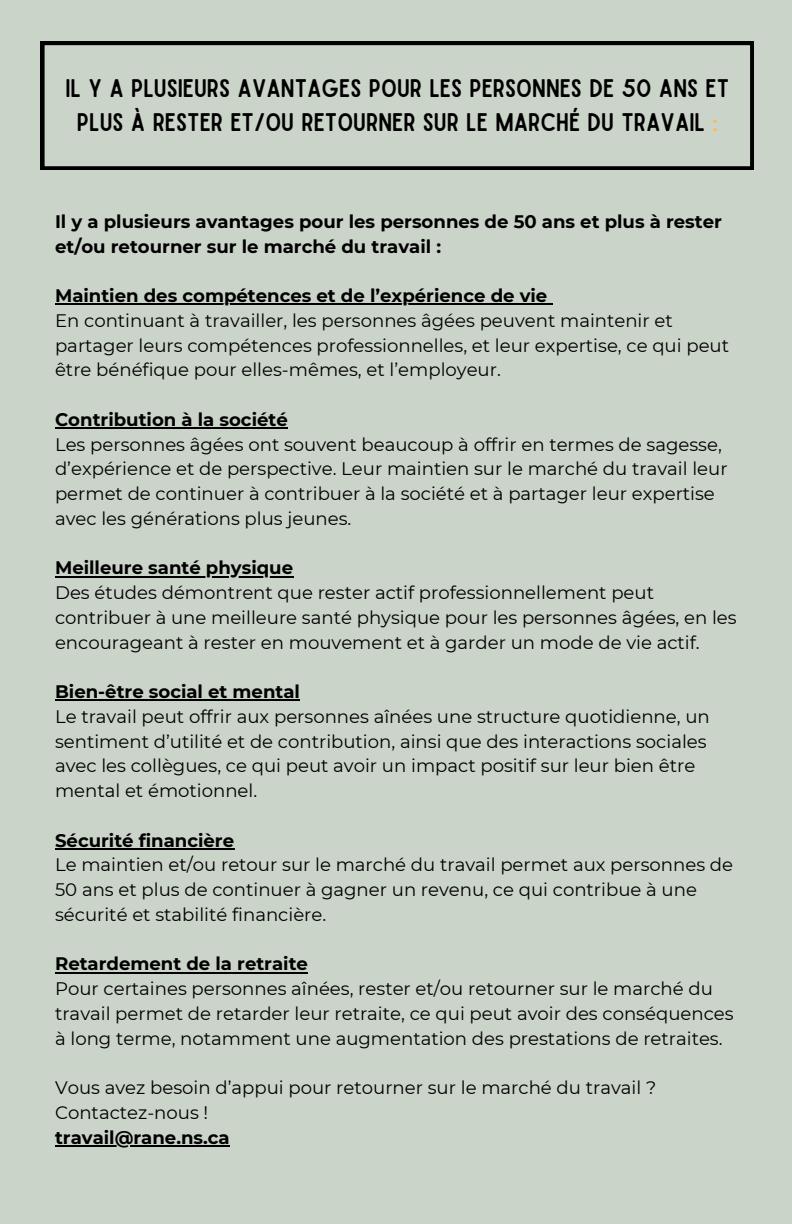
<style>
.page{position:relative;width:792px;height:1224px;background:#cad4c8}
.page>*{position:absolute;margin:0;border:0;box-sizing:border-box;transform-origin:0 0}
.t1{font:24.3px/33.8px "Sailors";color:#000;text-align:center}
.t2{font:18.1px/24.8px "Montserrat";color:#000}
.t3{font:700 18.1px/24.8px "Montserrat";color:#000}
.s1{color:#ffbc36}
</style>
<div class="page">
<svg style="left:41px;top:41px;width:713px;height:129px"></svg>
<hr style="left:55px;top:304px;width:492px;height:1px;background:#000">
<hr style="left:55px;top:427px;width:233px;height:2px;background:#000">
<hr style="left:55px;top:576px;width:238px;height:1px;background:#000">
<hr style="left:55px;top:700px;width:245px;height:1px;background:#000">
<hr style="left:55px;top:848px;width:179px;height:2px;background:#000">
<hr style="left:55px;top:972px;width:253px;height:1px;background:#000">
<hr style="left:55px;top:1145px;width:175px;height:2px;background:#000">
<h1 class="t1" style="left:65px;top:72px;width:665px">IL Y A PLUSIEURS AVANTAGES POUR LES PERSONNES DE 50 ANS ET<br>PLUS À RESTER ET/OU RETOURNER SUR LE MARCHÉ DU TRAVAIL <span class="s1">:</span></h1>
<h2 class="t3" style="left:55px;top:209px;width:668px">Il y a plusieurs avantages pour les personnes de 50 ans et plus à rester et/ou retourner sur le marché du travail :</h2>
<p class="t3" style="left:55px;top:283px;width:494px">Maintien des compétences et de l’expérience de vie</p>
<p class="t2" style="left:55px;top:308px;width:676px">En continuant à travailler, les personnes âgées peuvent maintenir et partager leurs compétences professionnelles, et leur expertise, ce qui peut être bénéfique pour elles-mêmes, et l’employeur.</p>
<p class="t3" style="left:55px;top:407px;width:234px">Contribution à la société</p>
<p class="t2" style="left:55px;top:432px;width:674px">Les personnes âgées ont souvent beaucoup à offrir en termes de sagesse, d’expérience et de perspective. Leur maintien sur le marché du travail leur permet de continuer à contribuer à la société et à partager leur expertise avec les générations plus jeunes.</p>
<p class="t3" style="left:55px;top:556px;width:240px">Meilleure santé physique</p>
<p class="t2" style="left:55px;top:580px;width:683px">Des études démontrent que rester actif professionnellement peut contribuer à une meilleure santé physique pour les personnes âgées, en les encourageant à rester en mouvement et à garder un mode de vie actif.</p>
<p class="t3" style="left:55px;top:679px;width:246px">Bien-être social et mental</p>
<p class="t2" style="left:55px;top:704px;width:656px">Le travail peut offrir aux personnes aînées une structure quotidienne, un sentiment d’utilité et de contribution, ainsi que des interactions sociales avec les collègues, ce qui peut avoir un impact positif sur leur bien être mental et émotionnel.</p>
<p class="t3" style="left:55px;top:828px;width:181px">Sécurité financière</p>
<p class="t2" style="left:55px;top:853px;width:680px">Le maintien et/ou retour sur le marché du travail permet aux personnes de<br>50 ans et plus de continuer à gagner un revenu, ce qui contribue à une sécurité et stabilité financière.</p>
<p class="t3" style="left:55px;top:952px;width:254px">Retardement de la retraite</p>
<p class="t2" style="left:55px;top:976px;width:680px">Pour certaines personnes aînées, rester et/ou retourner sur le marché du travail permet de retarder leur retraite, ce qui peut avoir des conséquences à long terme, notamment une augmentation des prestations de retraites.</p>
<p class="t2" style="left:55px;top:1075px;width:603px">Vous avez besoin d’appui pour retourner sur le marché du travail ?</p>
<p class="t2" style="left:55px;top:1100px;width:155px">Contactez-nous !</p>
<p class="t3" style="left:55px;top:1125px;width:176px">travail@rane.ns.ca</p>
</div>
